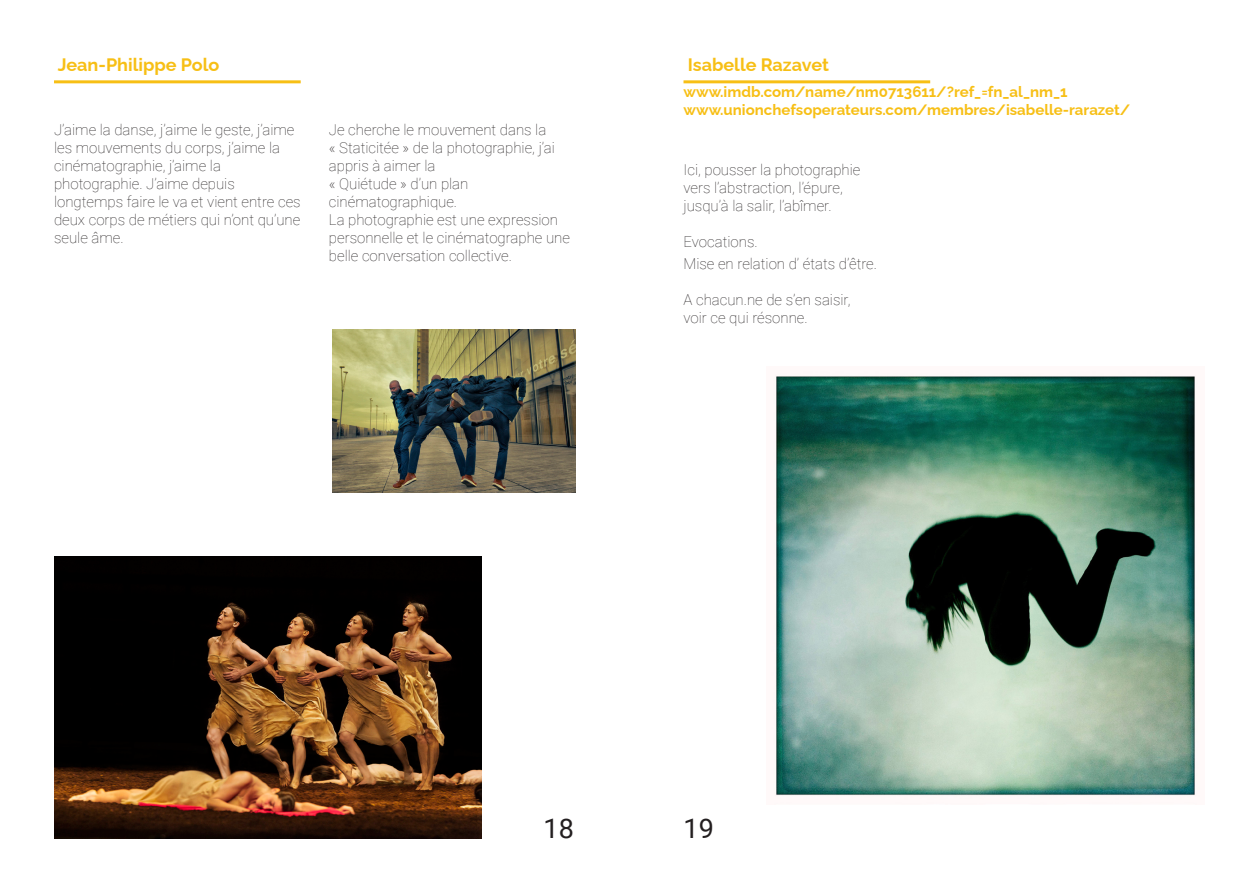
<style>
.page{position:relative;width:1259px;height:893px;background:#fff}
.page>*{position:absolute;margin:0;border:0;box-sizing:border-box;transform-origin:0 0}
.t1{font:27px "Roboto";color:#231f20}
.t2{font:700 18px "Raleway";color:#f7bf15}
.t3{font:100 15px/18px "Roboto";color:#231f20}
.t4{font:700 15px "Raleway";color:#f7bf15}
</style>
<div class="page">
<hr style="left:54px;top:80px;width:247px;height:3px;background:#f7bf15">
<img style="left:332px;top:330px;width:243px;height:162px">
<img style="left:54px;top:556px;width:427px;height:283px">
<hr style="left:683px;top:80px;width:247px;height:3px;background:#f7bf15">
<img style="left:776px;top:376px;width:419px;height:420px">
<p class="t2" style="left:58px;top:50px;width:163px">Jean-Philippe Polo</p>
<p class="t3" style="left:54px;top:120px;width:242px">J’aime la danse, j’aime le geste, j’aime les mouvements du corps, j’aime la cinématographie, j’aime la</p>
<p class="t3" style="left:54px;top:174px;width:182px">photographie. J’aime depuis</p>
<p class="t3" style="left:54px;top:192px;width:248px;text-align:justify">longtemps faire le va et vient entre ces deux corps de métiers qui n’ont qu’une seule âme.</p>
<p class="t3" style="left:329px;top:120px;width:227px">Je cherche le mouvement dans la « Staticitée » de la photographie, j’ai appris à aimer la</p>
<p class="t3" style="left:329px;top:174px;width:141px">« Quiétude » d’un plan</p>
<p class="t3" style="left:329px;top:192px;width:130px">cinématographique.</p>
<p class="t3" style="left:329px;top:210px;width:243px">La photographie est une expression personnelle et le cinématographe une belle conversation collective.</p>
<p class="t2" style="left:688px;top:50px;width:143px">Isabelle Razavet</p>
<p class="t4" style="left:683px;top:80px;width:386px">www.imdb.com/name/nm0713611/?ref_=fn_al_nm_1</p>
<p class="t4" style="left:683px;top:98px;width:448px">www.unionchefsoperateurs.com/membres/isabelle-rarazet/</p>
<p class="t3" style="left:683px;top:161px;width:178px">Ici, pousser la photographie</p>
<p class="t3" style="left:683px;top:179px;width:161px">vers l’abstraction, l’épure,</p>
<p class="t3" style="left:683px;top:197px;width:150px">jusqu’à la salir, l’abîmer.</p>
<p class="t3" style="left:683px;top:233px;width:76px">Evocations.</p>
<p class="t3" style="left:683px;top:254px;width:195px">Mise en relation d’ états d’être.</p>
<p class="t3" style="left:683px;top:290px;width:168px">A chacun.ne de s’en saisir,</p>
<p class="t3" style="left:683px;top:308px;width:126px">voir ce qui résonne.</p>
<p class="t1" style="left:543px;top:809px;width:32px">18</p>
<p class="t1" style="left:683px;top:809px;width:32px">19</p>
</div>
